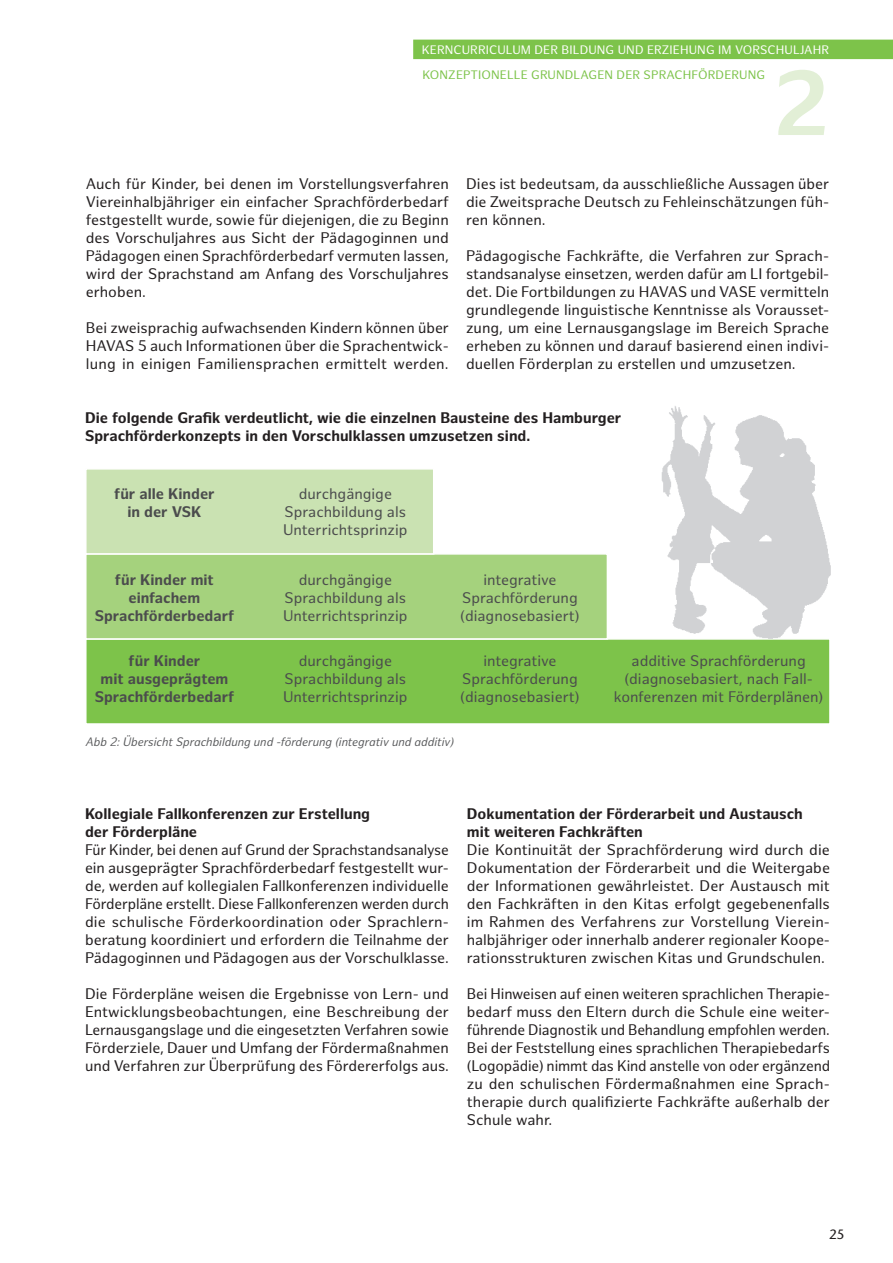
<style>
.page{position:relative;width:893px;height:1263px;background:#fff}
.page>*{position:absolute;margin:0;border:0;box-sizing:border-box;transform-origin:0 0}
.Seitenthema{font:700 90px "Hamburg Sans";color:#e2efd6}
.copy{font:15px/18px "Hamburg Sans";color:#231f20;text-align:justify}
.copy-2{font:15px/18px "Hamburg Sans";color:#231f20;text-align:justify;scale:.96 1}
.Grafik_2{font:15px/18px "Hamburg Sans";color:#4b4c4d;text-align:center}
.t1{font:700 15px/18px "Hamburg Sans";color:#231f20}
.Grafik_2-2{font:700 15px/18px "Hamburg Sans";color:#4b4c4d;text-align:center}
.t2{font:13.5px "Stone Sans";color:#231f20}
.Note_BU{font:italic 12px "Hamburg Sans";color:#57585a}
.Seitenthema_rechts{font:12px "Hamburg Sans";letter-spacing:.01em;color:#fff}
.Bildungsbereich_Kopf{font:12px "Hamburg Sans";letter-spacing:.01em;color:#7dc34a}
</style>
<div class="page">
<div style="left:85px;top:638px;width:746px;height:87px;background:#7dc34a;border:2px solid #fff"></div>
<div style="left:85px;top:553px;width:523px;height:87px;background:#a5d27d;border:2px solid #fff"></div>
<div style="left:85px;top:468px;width:349px;height:87px;background:#cae2b2;border:2px solid #fff"></div>
<img style="left:648px;top:406px;width:183px;height:246px">
<div style="left:413px;top:40px;width:480px;height:19px;background:#7dc34a"></div>
<p class="Seitenthema_rechts" style="left:422px;top:43px;width:409px">KERNCURRICULUM DER BILDUNG UND ERZIEHUNG IM VORSCHULJAHR</p>
<p class="Bildungsbereich_Kopf" style="left:422px;top:68px;width:344px">KONZEPTIONELLE GRUNDLAGEN DER SPRACHFÖRDERUNG</p>
<p class="Seitenthema" style="left:773px;top:51px;width:58px">2</p>
<p class="copy" style="left:86px;top:175px;width:365px">Auch für Kinder, bei denen im Vorstellungsverfahren Viereinhalbjähriger ein einfacher Sprachförderbedarf festgestellt wurde, sowie für diejenigen, die zu Beginn des Vorschuljahres aus Sicht der Pädagoginnen und Pädagogen einen Sprachförderbedarf vermuten lassen, wird der Sprachstand am Anfang des Vorschuljahres erhoben.</p>
<p class="copy" style="left:86px;top:319px;width:365px">Bei zweisprachig aufwachsenden Kindern können über HAVAS 5 auch Informationen über die Sprachentwick&shy;lung in einigen Familiensprachen ermittelt werden.</p>
<p class="copy" style="left:466px;top:175px;width:365px">Dies ist bedeutsam, da ausschließliche Aussagen über die Zweitsprache Deutsch zu Fehleinschätzungen füh&shy;ren können.</p>
<p class="copy" style="left:466px;top:247px;width:365px">Pädagogische Fachkräfte, die Verfahren zur Sprach&shy;standsanalyse einsetzen, werden dafür am LI fortgebil&shy;det. Die Fortbildungen zu HAVAS und VASE vermitteln grundlegende linguistische Kenntnisse als Vorausset&shy;zung, um eine Lernausgangslage im Bereich Sprache erheben zu können und darauf basierend einen indivi&shy;duellen Förderplan zu erstellen und umzusetzen.</p>
<p class="t1" style="left:85px;top:409px;width:538px">Die folgende Grafik verdeutlicht, wie die einzelnen Bausteine des Hamburger<br>Sprachförderkonzepts in den Vorschulklassen umzusetzen sind.</p>
<p class="Grafik_2-2" style="left:114px;top:485px;width:102px">für alle Kinder</p>
<p class="Grafik_2-2" style="left:127px;top:503px;width:76px">in der VSK</p>
<p class="Grafik_2" style="left:283px;top:485px;width:126px">durchgängige<br>Sprachbildung als<br>Unterrichtsprinzip</p>
<p class="Grafik_2-2" style="left:115px;top:571px;width:101px">für Kinder mit einfachem</p>
<p class="Grafik_2-2" style="left:95px;top:607px;width:141px">Sprachförderbedarf</p>
<p class="Grafik_2" style="left:283px;top:571px;width:126px">durchgängige<br>Sprachbildung als<br>Unterrichtsprinzip</p>
<p class="Grafik_2" style="left:283px;top:652px;width:126px">durchgängige<br>Sprachbildung als<br>Unterrichtsprinzip</p>
<p class="Grafik_2" style="left:460px;top:652px;width:121px">integrative<br>Sprachförderung (diagnosebasiert)</p>
<p class="Grafik_2" style="left:460px;top:571px;width:121px">integrative<br>Sprachförderung (diagnosebasiert)</p>
<p class="Grafik_2-2" style="left:95px;top:652px;width:141px">für Kinder<br>mit ausgeprägtem<br>Sprachförderbedarf</p>
<p class="Note_BU" style="left:86px;top:735px;width:370px">Abb 2: Übersicht Sprachbildung und -förderung (integrativ und additiv)</p>
<p class="Grafik_2" style="left:614px;top:652px;width:211px">additive Sprachförderung (diagnosebasiert, nach Fall&shy;konferenzen mit Förderplänen)</p>
<p class="t1" style="left:85px;top:805px;width:287px">Kollegiale Fallkonferenzen zur Erstellung der Förderpläne</p>
<p class="copy-2" style="left:85px;top:841px;width:381px">Für Kinder, bei denen auf Grund der Sprachstandsanalyse ein ausgeprägter Sprachförderbedarf festgestellt wur&shy;de, werden auf kollegialen Fallkonferenzen individuelle Förderpläne erstellt. Diese Fallkonferenzen werden durch die schulische Förderkoordination oder Sprachlern&shy;beratung koordiniert und erfordern die Teilnahme der Pädagoginnen und Pädagogen aus der Vorschulklasse.</p>
<p class="copy" style="left:85px;top:985px;width:365px">Die Förderpläne weisen die Ergebnisse von Lern- und Entwicklungsbeobachtungen, eine Beschreibung der Lernausgangslage und die eingesetzten Verfahren sowie Förderziele, Dauer und Umfang der Fördermaßnahmen und Verfahren zur Überprüfung des Fördererfolgs aus.</p>
<p class="t1" style="left:467px;top:805px;width:338px">Dokumentation der Förderarbeit und Austausch mit weiteren Fachkräften</p>
<p class="copy" style="left:467px;top:841px;width:365px">Die Kontinuität der Sprachförderung wird durch die Dokumentation der Förderarbeit und die Weitergabe der Informationen gewährleistet. Der Austausch mit den Fachkräften in den Kitas erfolgt gegebenenfalls im Rahmen des Verfahrens zur Vorstellung Vierein&shy;halbjähriger oder innerhalb anderer regionaler Koope&shy;rationsstrukturen zwischen Kitas und Grundschulen.</p>
<p class="copy" style="left:467px;top:985px;width:365px;text-align:left">Bei Hinweisen auf einen weiteren sprachlichen Therapie&shy;bedarf muss den Eltern durch die Schule eine weiter&shy;führende Diagnostik und Behandlung empfohlen werden.<br>Bei der Feststellung eines sprachlichen Therapiebedarfs (Logopädie) nimmt das Kind anstelle von oder ergänzend zu den schulischen Fördermaßnahmen eine Sprach&shy;therapie durch qualifizierte Fachkräfte außerhalb der Schule wahr.</p>
<p class="t2" style="left:829px;top:1226px;width:17px">25</p>
</div>
